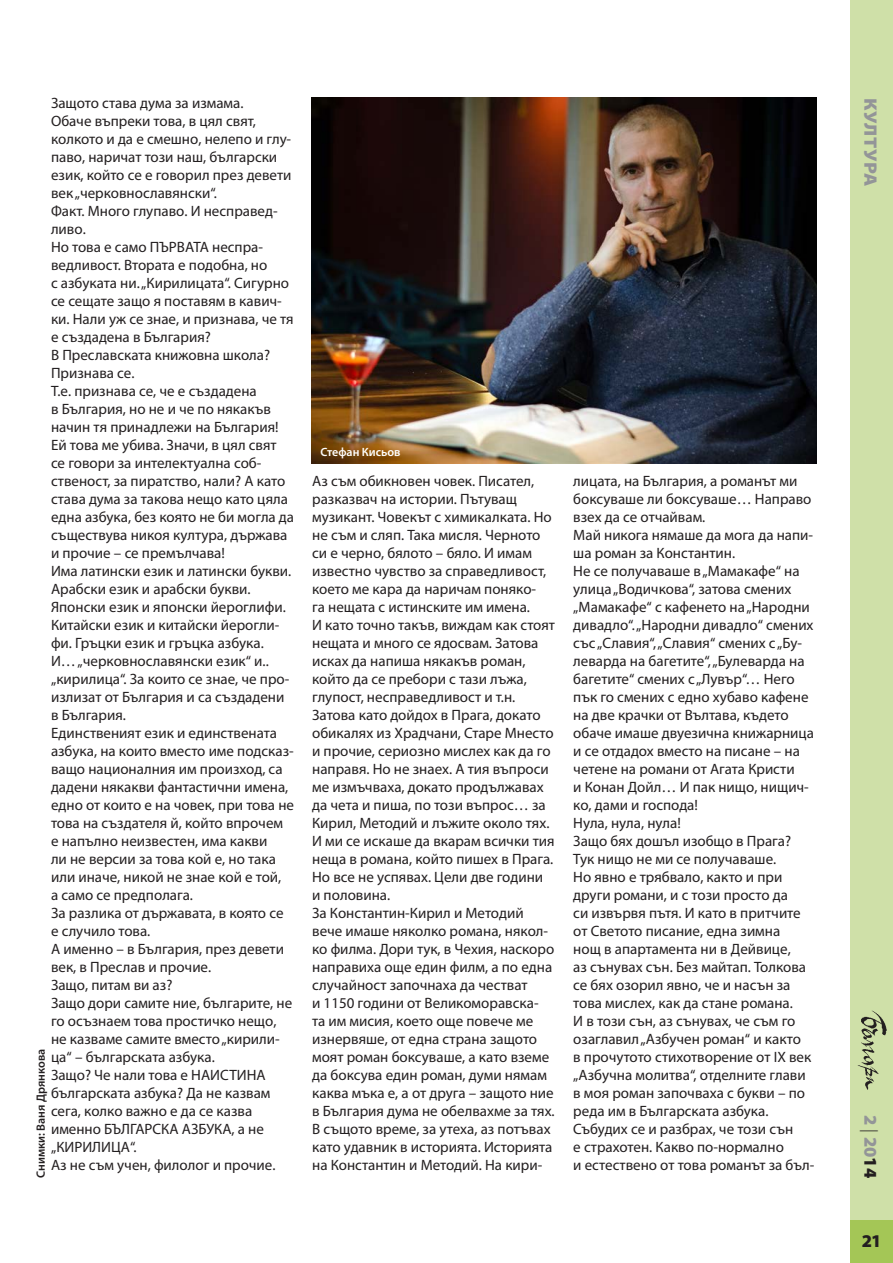
<style>
.page{position:relative;width:893px;height:1263px;background:#fff}
.page>*{position:absolute;margin:0;border:0;box-sizing:border-box;transform-origin:0 0}
.t1{font:900 18px "Myriad Pro";color:#939598;scale:1.1 1}
.t2{font:900 18px "Myriad Pro";color:#939598}
.t3{font:900 18px "Myriad Pro";color:#231f20}
.t4{font:15px/18px "Myriad Pro";color:#231f20}
.t5{font:600 12px "Myriad Pro";color:#231f20}
.t6{font:600 12px "Myriad Pro";color:#fff}
.s1{font-weight:300;color:#231f20}
.s2{color:#231f20}
</style>
<div class="page">
<div style="left:850px;top:0;width:43px;height:1263px;background:#cfe0a8"></div>
<div style="left:850px;top:1220px;width:43px;height:43px;background:#a4c656"></div>
<img style="left:857px;top:1010px;width:29px;height:80px">
<img style="left:312px;top:98px;width:504px;height:365px">
<p class="t4" style="left:51px;top:94px;width:245px">Защото става дума за измама.<br>Обаче въпреки това, в цял свят, колкото и да е смешно, нелепо и глу&shy;паво, наричат този наш, български език, който се е говорил през девети век „черковнославянски“.<br>Факт. Много глупаво. И несправед&shy;ливо.<br>Но това е само ПЪРВАТА неспра&shy;ведливост. Втората е подобна, но<br>с азбуката ни. „Кирилицата“. Сигурно се сещате защо я поставям в кавич&shy;ки. Нали уж се знае, и признава, че тя е създадена в България?<br>В Преславската книжовна школа?<br>Признава се.<br>Т.е. признава се, че е създадена<br>в България, но не и че по някакъв начин тя принадлежи на България!<br>Ей това ме убива. Значи, в цял свят се говори за интелектуална соб&shy;ственост, за пиратство, нали? А като става дума за такова нещо като цяла една азбука, без която не би могла да съществува никоя култура, държава и прочие – се премълчава!<br>Има латински език и латински букви.<br>Арабски език и арабски букви.<br>Японски език и японски йероглифи.<br>Китайски език и китайски йерогли&shy;фи. Гръцки език и гръцка азбука.<br>И… „черковнославянски език“ и.. „кирилица“. За които се знае, че про&shy;излизат от България и са създадени в България.<br>Единственият език и единствената азбука, на които вместо име подсказ&shy;ващо националния им произход, са дадени някакви фантастични имена, едно от които е на човек, при това не това на създателя й, който впрочем е напълно неизвестен, има какви<br>ли не версии за това кой е, но така или иначе, никой не знае кой е той,<br>а само се предполага.<br>За разлика от държавата, в която се е случило това.<br>А именно – в България, през девети век, в Преслав и прочие.<br>Защо, питам ви аз?<br>Защо дори самите ние, българите, не го осъзнаем това простичко нещо, не казваме самите вместо „кирили&shy;ца“ – българската азбука.<br>Защо? Че нали това е НАИСТИНА българската азбука? Да не казвам сега, колко важно е да се казва именно БЪЛГАРСКА АЗБУКА, а не „КИРИЛИЦА“.<br>Аз не съм учен, филолог и прочие.</p>
<p class="t5" style="left:33px;top:1178px;width:131px;rotate:-90deg">Снимки: Ваня Дрянкова</p>
<p class="t6" style="left:320px;top:445px;width:82px">Стефан Кисьов</p>
<p class="t4" style="left:312px;top:472px;width:244px">Аз съм обикновен човек. Писател, разказвач на истории. Пътуващ музикант. Човекът с химикалката. Но не съм и сляп. Така мисля. Черното си е черно, бялото – бяло. И имам известно чувство за справедливост, което ме кара да наричам поняко-<br>га нещата с истинските им имена.<br>И като точно такъв, виждам как стоят нещата и много се ядосвам. Затова исках да напиша някакъв роман, който да се пребори с тази лъжа, глупост, несправедливост и т.н.<br>Затова като дойдох в Прага, докато обикалях из Храдчани, Старе Мнесто и прочие, сериозно мислех как да го направя. Но не знаех. А тия въпроси ме измъчваха, докато продължавах да чета и пиша, по този въпрос… за<br>Кирил, Методий и лъжите около тях.<br>И ми се искаше да вкарам всички тия неща в романа, който пишех в Прага.<br>Но все не успявах. Цели две години и половина.<br>За Константин-Кирил и Методий вече имаше няколко романа, някол&shy;ко филма. Дори тук, в Чехия, наскоро направиха още един филм, а по една случайност започнаха да честват<br>и 1150 години от Великоморавска&shy;та им мисия, което още повече ме изнервяше, от една страна защото моят роман боксуваше, а като вземе да боксува един роман, думи нямам каква мъка е, а от друга – защото ние в България дума не обелвахме за тях.<br>В същото време, за утеха, аз потъвах като удавник в историята. Историята на Константин и Методий. На кири-</p>
<p class="t4" style="left:573px;top:472px;width:243px">лицата, на България, а романът ми боксуваше ли боксуваше… Направо взех да се отчайвам.<br>Май никога нямаше да мога да напи&shy;ша роман за Константин.<br>Не се получаваше в „Мамакафе“ на улица „Водичкова“, затова смених „Мамакафе“ с кафенето на „Народни дивадло“. „Народни дивадло“ смених със „Славия“, „Славия“ смених с „Бу&shy;леварда на багетите“, „Булеварда на багетите“ смених с „Лувър“… Него пък го смених с едно хубаво кафене на две крачки от Вълтава, където обаче имаше двуезична книжарница и се отдадох вместо на писане – на четене на романи от Агата Кристи<br>и Конан Дойл… И пак нищо, нищич&shy;ко, дами и господа!<br>Нула, нула, нула!<br>Защо бях дошъл изобщо в Прага?<br>Тук нищо не ми се получаваше.<br>Но явно е трябвало, както и при други романи, и с този просто да<br>си извървя пътя. И като в притчите от Светото писание, една зимна<br>нощ в апартамента ни в Дейвице,<br>аз сънувах сън. Без майтап. Толкова се бях озорил явно, че и насън за това мислех, как да стане романа.<br>И в този сън, аз сънувах, че съм го озаглавил „Азбучен роман“ и както<br>в прочутото стихотворение от IX век „Азбучна молитва“, отделните глави в моя роман започваха с букви – по реда им в Българската азбука.<br>Събудих се и разбрах, че този сън<br>е страхотен. Какво по-нормално<br>и естествено от това романът за бъл-</p>
<p class="t1" style="left:883px;top:98px;width:82px;rotate:90deg">КУЛТУРА</p>
<p class="t2" style="left:883px;top:1115px;width:64px;rotate:90deg">2 <span class="s1">|</span> 20<span class="s2">14</span></p>
<p class="t3" style="left:862px;top:1229px;width:21px">21</p>
</div>
